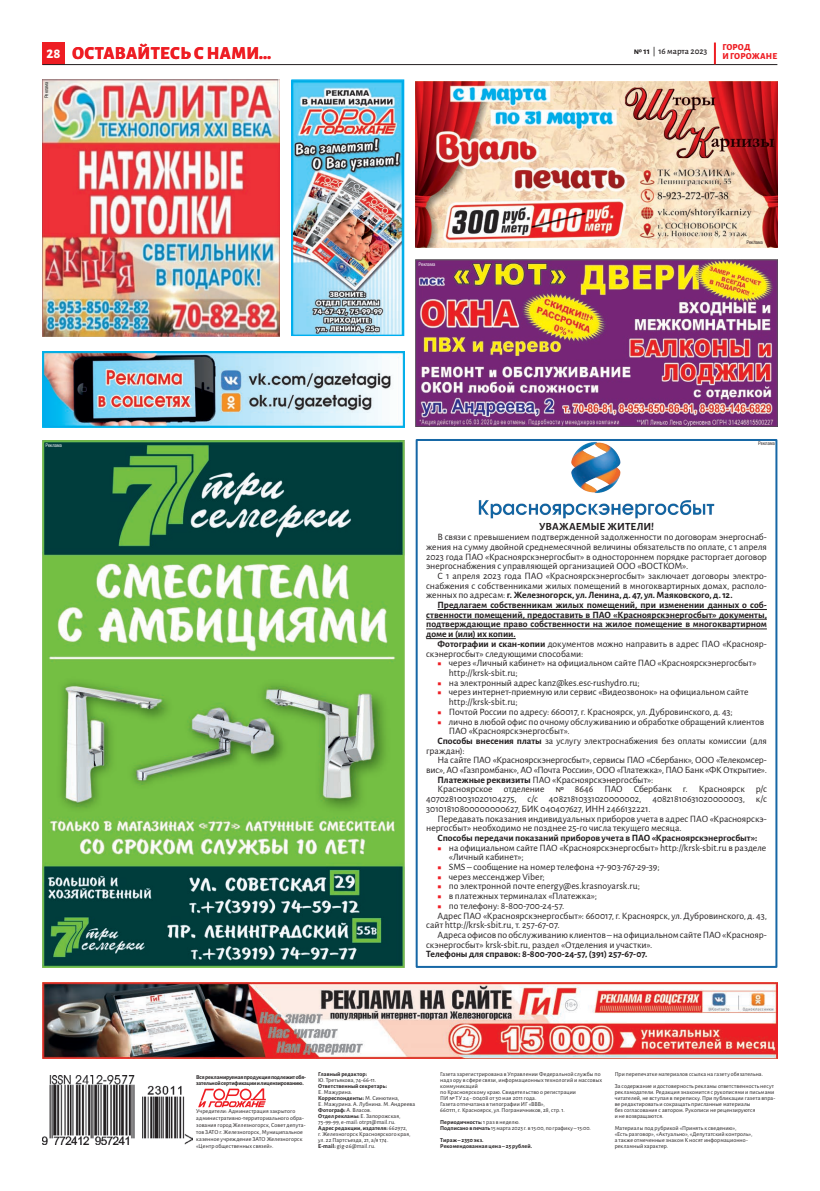
<style>
.page{position:relative;width:820px;height:1191px;background:#fff}
.page>*{position:absolute;margin:0;border:0;box-sizing:border-box;transform-origin:0 0}
.t1{font:800 18px "Alegreya Sans";letter-spacing:.02em;color:#ee1d23}
.t2{font:800 14px "Alegreya Sans";color:#fff}
.t3{font:700 11px "Alegreya Sans";letter-spacing:.005em;color:#231f20}
.t4{font:9.7px/9.7px "Alegreya Sans";letter-spacing:-.005em;color:#231f20}
.t5{font:700 9.7px/9.7px "Alegreya Sans";letter-spacing:-.005em;color:#231f20;text-align:justify}
.t6{font:500 9px "Alegreya Sans";color:#231f20}
.t7{font:800 9px "Alegreya Sans";letter-spacing:.015em;color:#ee1d23}
.t8{font:6px/6px "Alegreya Sans";letter-spacing:.01em;color:#231f20}
.t9{font:700 6px/6px "Alegreya Sans";letter-spacing:-.03em;color:#231f20}
.t10{font:700 6px/6px "Alegreya Sans";color:#231f20}
.t11{font:700 6px "Alegreya Sans";letter-spacing:.02em;color:#231f20}
.t12{font:5px "Helios Cond";color:#231f20}
.t13{font:5px "Helios Cond";color:#fff}
.s1{font-weight:700}
.s2{color:#ee1d23}
</style>
<div class="page">
<div style="left:42px;top:43px;width:23px;height:22px;background:#ee1d23"></div>
<hr style="left:42px;top:64px;width:735px;height:1px;background:#231f20">
<hr style="left:713px;top:43px;width:2px;height:21px;background:#ee1d23">
<svg style="left:198px;top:1088px;width:68px;height:19px"></svg>
<img style="left:43px;top:1075px;width:150px;height:70px">
<img style="left:293px;top:81px;width:109px;height:253px">
<div style="left:291px;top:79px;width:113px;height:257px;border:1px solid #00aeef"></div>
<img style="left:43px;top:351px;width:361px;height:76px">
<img style="left:415px;top:81px;width:362px;height:166px">
<img style="left:43px;top:79px;width:237px;height:257px">
<img style="left:43px;top:982px;width:734px;height:76px">
<img style="left:415px;top:260px;width:362px;height:166px">
<img style="left:43px;top:440px;width:361px;height:528px">
<img style="left:478px;top:442px;width:237px;height:77px">
<hr style="left:437px;top:609px;width:329px;height:1px;background:#231f20">
<hr style="left:426px;top:619px;width:340px;height:1px;background:#231f20">
<hr style="left:426px;top:628px;width:340px;height:1px;background:#231f20">
<hr style="left:426px;top:638px;width:89px;height:1px;background:#231f20">
<div style="left:415px;top:439px;width:362px;height:529px;border:2px solid #1667a6"></div>
<h2 class="t2" style="left:46px;top:43px;width:16px">28</h2>
<h1 class="t1" style="left:72px;top:40px;width:201px">ОСТАВАЙТЕСЬ С НАМИ...</h1>
<p class="t7" style="left:722px;top:49px;width:56px">И ГОРОЖАНЕ</p>
<p class="t7" style="left:722px;top:40px;width:30px">ГОРОД</p>
<p class="t6" style="left:633px;top:45px;width:75px"><span class="s1">№ 11</span> | 16 марта 2023</p>
<p class="t12" style="left:44px;top:98px;width:18px;rotate:-90deg">Реклама</p>
<p class="t13" style="left:45px;top:442px;width:18px">Реклама</p>
<p class="t13" style="left:418px;top:261px;width:18px">Реклама</p>
<p class="t12" style="left:746px;top:239px;width:18px">Реклама</p>
<p class="t12" style="left:758px;top:441px;width:18px">Реклама</p>
<p class="t3" style="left:539px;top:519px;width:116px">УВАЖАЕМЫЕ ЖИТЕЛИ!</p>
<p class="t4" style="left:426px;top:531px;width:342px;text-align:justify;text-indent:11px">В связи с превышением подтвержденной задолженности по договорам энергоснаб&shy;жения на сумму двойной среднемесячной величины обязательств по оплате, с 1 апреля 2023 года ПАО «Красноярскэнергосбыт» в одностороннем порядке расторгает договор энергоснабжения с управляющей организацией ООО «ВОСТКОМ».</p>
<p class="t4" style="left:426px;top:570px;width:342px;text-align:justify;text-indent:11px">С 1 апреля 2023 года ПАО «Красноярскэнергосбыт» заключает договоры электро&shy;снабжения с собственниками жилых помещений в многоквартирных домах, располо&shy;женных по адресам: <span class="s1">г. Железногорск, ул. Ленина, д. 47, ул. Маяковского, д. 12.</span></p>
<p class="t5" style="left:426px;top:599px;width:342px;text-indent:11px">Предлагаем собственникам жилых помещений, при изменении данных о соб&shy;ственности помещений, предоставить в ПАО «Красноярскэнергосбыт» документы, подтверждающие право собственности на жилое помещение в многоквартирном доме и (или) их копии.</p>
<p class="t4" style="left:426px;top:638px;width:342px;text-indent:11px"><span class="s1">Фотографии и скан-копии</span> документов можно направить в адрес ПАО «Краснояр&shy;скэнергосбыт» следующими способами:</p>
<p class="t4" style="left:448px;top:658px;width:309px;text-indent:-11px"><span class="s2">■</span> через «Личный кабинет» на официальном сайте ПАО «Красноярскэнергосбыт» http://krsk-sbit.ru;</p>
<p class="t4" style="left:437px;top:677px;width:204px"><span class="s2">■</span> на электронный адрес kanz@kes.esc-rushydro.ru;</p>
<p class="t4" style="left:448px;top:687px;width:301px;text-indent:-11px"><span class="s2">■</span> через интернет-приемную или сервис «Видеозвонок» на официальном сайте http://krsk-sbit.ru;</p>
<p class="t4" style="left:437px;top:706px;width:296px"><span class="s2">■</span> Почтой России по адресу: 660017, г. Красноярск, ул. Дубровинского, д. 43;</p>
<p class="t4" style="left:437px;top:716px;width:328px"><span class="s2">■</span> лично в любой офис по очному обслуживанию и обработке обращений клиентов</p>
<p class="t4" style="left:448px;top:725px;width:122px">ПАО «Красноярскэнергосбыт».</p>
<p class="t4" style="left:437px;top:735px;width:331px"><span class="s1">Способы внесения платы</span> за услугу электроснабжения без оплаты комиссии (для</p>
<p class="t4" style="left:426px;top:745px;width:40px">граждан):</p>
<p class="t4" style="left:437px;top:755px;width:331px">На сайте ПАО «Красноярскэнергосбыт», сервисы ПАО «Сбербанк», ООО «Телекомсер-</p>
<p class="t4" style="left:426px;top:764px;width:342px">вис», АО «Газпромбанк», АО «Почта России», ООО «Платежка», ПАО Банк «ФК Открытие».</p>
<p class="t4" style="left:437px;top:774px;width:217px"><span class="s1">Платежные реквизиты</span> ПАО «Красноярскэнергосбыт»:</p>
<p class="t4" style="left:437px;top:784px;width:331px">Красноярское отделение № 8646 ПАО Сбербанк г. Красноярск p/c</p>
<p class="t4" style="left:426px;top:793px;width:342px">40702810031020104275, с/с 40821810331020000002, 40821810631020000003, к/c</p>
<p class="t4" style="left:426px;top:803px;width:226px">30101810800000000627, БИК 040407627, ИНН 2466132221.</p>
<p class="t4" style="left:437px;top:813px;width:331px">Передавать показания индивидуальных приборов учета в адрес ПАО «Красноярскэ-</p>
<p class="t4" style="left:426px;top:822px;width:257px">нергосбыт» необходимо не позднее 25-го числа текущего месяца.</p>
<p class="t5" style="left:437px;top:832px;width:321px">Способы передачи показаний приборов учета в ПАО «Красноярскэнергосбыт»:</p>
<p class="t4" style="left:448px;top:842px;width:319px;text-indent:-11px"><span class="s2">■</span> на официальном сайте ПАО «Красноярскэнергосбыт» http://krsk-sbit.ru в разделе «Личный кабинет»;</p>
<p class="t4" style="left:437px;top:861px;width:223px"><span class="s2">■</span> SMS – сообщение на номер телефона +7-903-767-29-39;</p>
<p class="t4" style="left:437px;top:871px;width:109px"><span class="s2">■</span> через мессенджер Viber;</p>
<p class="t4" style="left:437px;top:881px;width:204px"><span class="s2">■</span> по электронной почте energy@es.krasnoyarsk.ru;</p>
<p class="t4" style="left:437px;top:890px;width:161px"><span class="s2">■</span> в платежных терминалах «Платежка»;</p>
<p class="t4" style="left:437px;top:900px;width:128px"><span class="s2">■</span> по телефону: 8-800-700-24-57.</p>
<p class="t4" style="left:437px;top:910px;width:331px">Адрес ПАО «Красноярскэнергосбыт»: 660017, г. Красноярск, ул. Дубровинского, д. 43,</p>
<p class="t4" style="left:426px;top:919px;width:135px">сайт http://krsk-sbit.ru, т. 257-67-07.</p>
<p class="t4" style="left:437px;top:929px;width:331px">Адреса офисов по обслуживанию клиентов – на официальном сайте ПАО «Краснояр-</p>
<p class="t4" style="left:426px;top:939px;width:227px">скэнергосбыт» krsk-sbit.ru, раздел «Отделения и участки».</p>
<p class="t5" style="left:426px;top:948px;width:223px">Телефоны для справок: 8-800-700-24-57, (391) 257-67-07.</p>
<p class="t9" style="left:196px;top:1074px;width:111px">Вся рекламируемая продукция подлежит обя&shy;зательной сертификации и лицензированию.</p>
<p class="t8" style="left:196px;top:1107px;width:111px;line-height:7px">Учредители: Администрация закрытого административно-территориального обра&shy;зования город Железногорск, Совет депута&shy;тов ЗАТО г. Железногорск, Муниципальное казенное учреждение ЗАТО Железногорск «Центр общественных связей».</p>
<p class="t10" style="left:318px;top:1071px;width:50px">Главный редактор:</p>
<p class="t8" style="left:318px;top:1077px;width:60px">Ю. Третьякова, 74-66-11.</p>
<p class="t11" style="left:318px;top:1082px;width:70px">Ответственный секретарь:</p>
<p class="t8" style="left:318px;top:1089px;width:98px">Е. Мажурина.<br><span class="s1">Корреспонденты:</span> М. Синютина,<br>Е. Мажурина. А. Лубнина. М. Андреева<br><span class="s1">Фотограф:</span> А. Власов.<br><span class="s1">Отдел рекламы:</span> Е. Запорожская,<br>75-99-99, е-mail: otrp1@mail.ru.<br><span class="s1">Адрес редакции, издателя:</span> 662972,<br>г. Железногорск Красноярского края, ул. 22 Партсъезда, 21, а/я 174.<br><span class="s1">E-mail:</span> gig-26@mail.ru.</p>
<p class="t8" style="left:440px;top:1071px;width:163px">Газета зарегистрирована в Управлении Федеральной службы по надз ору в сфере связи, информационных технологий и массовых коммуникаций<br>по Красноярскому краю. Свидетельство о регистрации<br>ПИ № ТУ 24 - 00408 от 30 мая 2011 года.<br>Газета отпечатана в типографии ИГ «ВВВ»,<br>660111, г. Красноярск, ул. Пограничников, 28, стр. 1.</p>
<p class="t8" style="left:440px;top:1119px;width:152px"><span class="s1">Периодичность:</span> 1 раз в неделю.<br><span class="s1">Подписано в печать</span> 15 марта 2023 г. в 15:00, по графику – 15:00.</p>
<p class="t10" style="left:440px;top:1137px;width:93px">Тираж – 2350 экз.<br>Рекомендованная цена – 25 рублей.</p>
<p class="t8" style="left:614px;top:1068px;width:161px;line-height:12px">При перепечатке материалов ссылка на газету обязательна.<br>За содержание и достоверность рекламы ответственность несут</p>
<p class="t8" style="left:614px;top:1089px;width:162px">рекламодатели. Редакция знакомится с рукописями и письмами читателей, не вступая в переписку. При публикации газета впра&shy;ве редактировать и сокращать присланные материалы<br>без согласования с автором. Рукописи не рецензируются<br>и не возвращаются.</p>
<p class="t8" style="left:614px;top:1125px;width:139px">Материалы под рубрикой «Принять к сведению»,<br>«Есть разговор», «Актуально», «Депутатский контроль», а также отмеченные знаком К носят информационно&shy;рекламный характер.</p>
</div>
